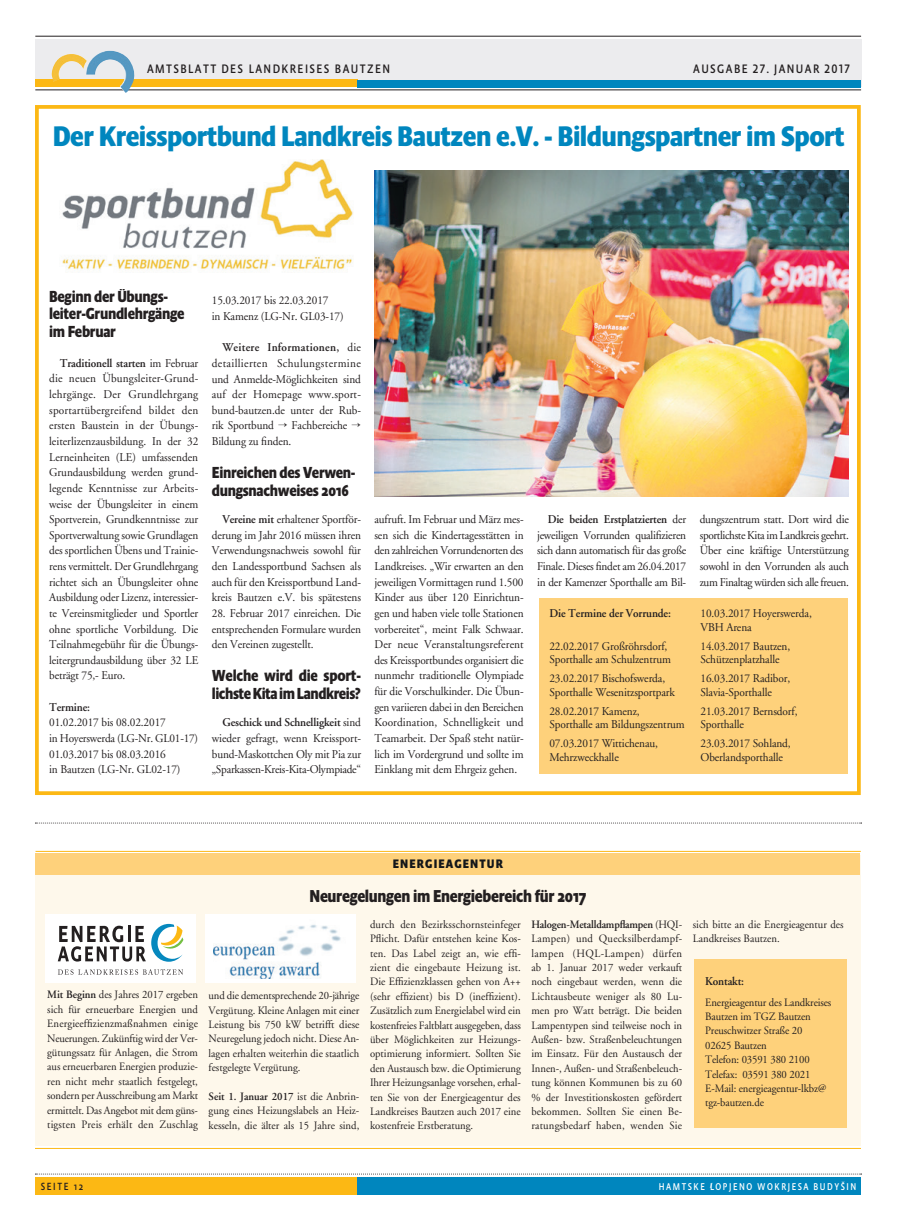
<style>
.page{position:relative;width:897px;height:1230px;background:#fff}
.page>*{position:absolute;margin:0;border:0;box-sizing:border-box;transform-origin:0 0}
.t1{font:700 28.75px "Absara Sans Head OT";letter-spacing:-.02em;color:#0086be}
.t2{font:700 17.5px "Absara Sans Head OT";letter-spacing:-.02em;color:#231f20;scale:.95 1}
.t3{font:700 16.25px/17.5px "Absara Sans Head OT";letter-spacing:-.02em;color:#231f20;scale:.95 1}
.t4{font:12.5px "Absara Sans Head OT";letter-spacing:.11em;color:#231f20}
.t5{font:700 12.5px "Absara Sans Head OT";letter-spacing:.085em;color:#14171a}
.t6{font:11.88px/15.6px "Adobe Garamond";letter-spacing:-.01em;color:#231f20;scale:.95 1}
.t7{font:600 11.88px "Adobe Garamond";letter-spacing:-.01em;color:#231f20;scale:.95 1}
.t8{font:11.25px/14.4px "Adobe Garamond";color:#231f20;text-align:justify;scale:.95 1}
.t9{font:10.62px "Absara Sans Head OT";letter-spacing:.16em;color:#231f20;scale:.95 1}
.t10{font:10px "Absara Sans Head OT";letter-spacing:.16em;color:#fff;scale:.95 1}
.s1{font-weight:600}
</style>
<div class="page">
<div style="left:35px;top:39px;width:826px;height:48px;background:#ececee"></div>
<div style="left:35px;top:80px;width:322px;height:7px;background:#fcb814"></div>
<div style="left:357px;top:80px;width:504px;height:7px;background:#0086be"></div>
<hr style="left:35px;top:90px;width:826px;height:1px;background:#231f20">
<hr style="left:35px;top:36px;width:826px;height:1px;background:#231f20">
<img style="left:51px;top:51px;width:85px;height:42px">
<div style="left:35px;top:1177px;width:322px;height:17px;background:#fcb814"></div>
<div style="left:357px;top:1177px;width:504px;height:18px;background:#0086be"></div>
<svg style="left:35px;top:1173px;width:826px;height:1px"></svg>
<div style="left:35px;top:105px;width:825px;height:690px;border:4px solid #fcb814"></div>
<img style="left:62px;top:159px;width:291px;height:112px">
<img style="left:374px;top:171px;width:474px;height:325px">
<div style="left:36px;top:855px;width:824px;height:290px;background:#fef8eb"></div>
<hr style="left:35px;top:1148px;width:825px;height:1px;background:#fcb814">
<div style="left:36px;top:853px;width:824px;height:21px;background:#fed17b"></div>
<hr style="left:36px;top:851px;width:824px;height:1px;background:#fcb814">
<div style="left:694px;top:959px;width:153px;height:169px;background:#fed17b"></div>
<div style="left:45px;top:914px;width:151px;height:69px;background:#fff"></div>
<svg style="left:58px;top:924px;width:125px;height:37px"></svg>
<svg style="left:58px;top:969px;width:125px;height:5px"></svg>
<div style="left:205px;top:914px;width:150px;height:69px;background:#fff"></div>
<img style="left:213px;top:924px;width:128px;height:54px">
<svg style="left:35px;top:822px;width:826px;height:1px"></svg>
<div style="left:538px;top:597px;width:309px;height:176px;background:#fed17b"></div>
<p class="t4" style="left:147px;top:61px;width:244px">AMTSBLATT DES LANDKREISES BAUTZEN</p>
<p class="t4" style="left:693px;top:61px;width:158px">AUSGABE 27. JANUAR 2017</p>
<h1 class="t1" style="left:53px;top:119px;width:793px">Der Kreissportbund Landkreis Bautzen e.V. - Bildungspartner im Sport</h1>
<h3 class="t3" style="left:49px;top:287px;width:144px">Beginn der Übungs&shy;leiter-Grundlehrgänge im Februar</h3>
<p class="t6" style="left:49px;top:355px;width:158px;text-align:justify;text-indent:11px"><span class="s1">Traditionell starten</span> im Februar die neuen Übungsleiter-Grund&shy;lehrgänge. Der Grundlehrgang sportartübergreifend bildet den ersten Baustein in der Übungs&shy;leiterlizenzausbildung. In der 32<br>Lerneinheiten (LE) umfassenden Grundausbildung werden grund&shy;legende Kenntnisse zur Arbeits&shy;weise der Übungsleiter in einem Sportverein, Grundkenntnisse zur Sportverwaltung sowie Grundlagen des sportlichen Übens und Trainie&shy;rens vermittelt. Der Grundlehrgang richtet sich an Übungsleiter ohne Ausbildung oder Lizenz, interessier&shy;te Vereinsmitglieder und Sportler ohne sportliche Vorbildung. Die Teilnahmegebühr für die Übungs&shy;leitergrundausbildung über 32 LE beträgt 75,- Euro.</p>
<p class="t7" style="left:49px;top:700px;width:45px">Termine:</p>
<p class="t6" style="left:49px;top:715px;width:158px">01.02.2017 bis 08.02.2017<br>in Hoyerswerda (LG-Nr. GL01-17)<br>01.03.2017 bis 08.03.2016<br>in Bautzen (LG-Nr. GL02-17)</p>
<p class="t6" style="left:212px;top:293px;width:140px">15.03.2017 bis 22.03.2017<br>in Kamenz (LG-Nr. GL03-17)</p>
<p class="t6" style="left:212px;top:340px;width:158px;text-align:justify;text-indent:11px"><span class="s1">Weitere Informationen,</span> die detaillierten Schulungstermine und Anmelde-Möglichkeiten sind auf der Homepage www.sport&shy;bund-bautzen.de unter der Rub&shy;rik Sportbund → Fachbereiche → Bildung zu finden.</p>
<h3 class="t3" style="left:212px;top:464px;width:153px">Einreichen des Verwen&shy;dungsnachweises 2016</h3>
<p class="t6" style="left:212px;top:512px;width:158px;text-align:justify;text-indent:11px"><span class="s1">Vereine mit</span> erhaltener Sportför&shy;derung im Jahr 2016 müssen ihren Verwendungsnachweis sowohl für den Landessportbund Sachsen als auch für den Kreissportbund Land&shy;kreis Bautzen e.V. bis spätestens</p>
<p class="t6" style="left:212px;top:605px;width:158px;text-align:justify">28. Februar 2017 einreichen. Die entsprechenden Formulare wurden den Vereinen zugestellt.</p>
<h3 class="t3" style="left:212px;top:667px;width:158px">Welche wird die sport&shy;lichste Kita im Landkreis?</h3>
<p class="t6" style="left:212px;top:715px;width:159px;text-align:justify;text-indent:11px"><span class="s1">Geschick und Schnelligkeit</span> sind wieder gefragt, wenn Kreissport&shy;bund-Maskottchen Oly mit Pia zur „Sparkassen-Kreis-Kita-Olympiade“</p>
<p class="t6" style="left:374px;top:512px;width:159px;text-align:justify">aufruft. Im Februar und März mes&shy;sen sich die Kindertagesstätten in den zahlreichen Vorrundenorten des Landkreises. „Wir erwarten an den jeweiligen Vormittagen rund 1.500<br>Kinder aus über 120 Einrichtun&shy;gen und haben viele tolle Stationen vorbereitet“, meint Falk Schwaar.<br>Der neue Veranstaltungsreferent des Kreissportbundes organisiert die nunmehr traditionelle Olympiade für die Vorschulkinder. Die Übun&shy;gen variieren dabei in den Bereichen Koordination, Schnelligkeit und Teamarbeit. Der Spaß steht natür&shy;lich im Vordergrund und sollte im Einklang mit dem Ehrgeiz gehen.</p>
<p class="t6" style="left:537px;top:512px;width:158px;text-align:justify;text-indent:11px"><span class="s1">Die beiden Erstplatzierten</span> der jeweiligen Vorrunden qualifizieren sich dann automatisch für das große Finale. Dieses findet am 26.04.2017 in der Kamenzer Sporthalle am Bil-</p>
<p class="t6" style="left:699px;top:512px;width:158px;text-align:justify">dungszentrum statt. Dort wird die sportlichste Kita im Landkreis geehrt.<br>Über eine kräftige Unterstützung sowohl in den Vorrunden als auch zum Finaltag würden sich alle freuen.</p>
<p class="t7" style="left:549px;top:607px;width:129px">Die Termine der Vorrunde:</p>
<p class="t6" style="left:549px;top:639px;width:129px;line-height:13.8px">22.02.2017 Großröhrsdorf,<br>Sporthalle am Schulzentrum</p>
<p class="t6" style="left:549px;top:671px;width:134px;line-height:13.8px">23.02.2017 Bischofswerda,<br>Sporthalle Wesenitzsportpark</p>
<p class="t6" style="left:549px;top:704px;width:144px;line-height:13.8px">28.02.2017 Kamenz,<br>Sporthalle am Bildungszentrum</p>
<p class="t6" style="left:549px;top:736px;width:116px;line-height:13.8px">07.03.2017 Wittichenau,<br>Mehrzweckhalle</p>
<p class="t6" style="left:700px;top:606px;width:119px;line-height:13.8px">10.03.2017 Hoyerswerda,<br>VBH Arena</p>
<p class="t6" style="left:700px;top:639px;width:96px;line-height:13.8px">14.03.2017 Bautzen,<br>Schützenplatzhalle</p>
<p class="t6" style="left:700px;top:671px;width:96px;line-height:13.8px">16.03.2017 Radibor,<br>Slavia-Sporthalle</p>
<p class="t6" style="left:700px;top:704px;width:104px;line-height:13.8px">21.03.2017 Bernsdorf,<br>Sporthalle</p>
<p class="t6" style="left:700px;top:736px;width:96px;line-height:13.8px">23.03.2017 Sohland,<br>Oberlandsporthalle</p>
<p class="t5" style="left:393px;top:856px;width:112px">ENERGIEAGENTUR</p>
<h2 class="t2" style="left:309px;top:885px;width:293px">Neuregelungen im Energiebereich für 2017</h2>
<p class="t8" style="left:47px;top:988px;width:160px"><span class="s1">Mit Beginn</span> des Jahres 2017 ergeben sich für erneuerbare Energien und Energieeffizienzmaßnahmen einige Neuerungen. Zukünftig wird der Ver&shy;gütungssatz für Anlagen, die Strom aus erneuerbaren Energien produzie&shy;ren nicht mehr staatlich festgelegt, sondern per Ausschreibung am Markt ermittelt. Das Angebot mit dem güns&shy;tigsten Preis erhält den Zuschlag</p>
<p class="t8" style="left:209px;top:988px;width:160px">und die dementsprechende 20-jährige Vergütung. Kleine Anlagen mit einer Leistung bis 750 kW betrifft diese Neuregelung jedoch nicht. Diese An&shy;lagen erhalten weiterhin die staatlich festgelegte Vergütung.</p>
<p class="t8" style="left:209px;top:1089px;width:160px"><span class="s1">Seit 1. Januar 2017</span> ist die Anbrin&shy;gung eines Heizungslabels an Heiz&shy;kesseln, die älter als 15 Jahre sind,</p>
<p class="t8" style="left:370px;top:917px;width:160px">durch den Bezirksschornsteinfeger Pflicht. Dafür entstehen keine Kos&shy;ten. Das Label zeigt an, wie effi&shy;zient die eingebaute Heizung ist.<br>Die Effizienzklassen gehen von A++ (sehr effizient) bis D (ineffizient).<br>Zusätzlich zum Energielabel wird ein kostenfreies Faltblatt ausgegeben, dass über Möglichkeiten zur Heizungs&shy;optimierung informiert. Sollten Sie den Austausch bzw. die Optimierung Ihrer Heizungsanlage vorsehen, erhal&shy;ten Sie von der Energieagentur des Landkreises Bautzen auch 2017 eine kostenfreie Erstberatung.</p>
<p class="t8" style="left:531px;top:917px;width:160px"><span class="s1">Halogen-Metalldampflampen</span> (HQI-Lampen) und Quecksilberdampf&shy;lampen (HQL-Lampen) dürfen ab 1. Januar 2017 weder verkauft noch eingebaut werden, wenn die Lichtausbeute weniger als 80 Lu&shy;men pro Watt beträgt. Die beiden Lampentypen sind teilweise noch in Außen- bzw. Straßenbeleuchtungen im Einsatz. Für den Austausch der Innen-, Außen- und Straßenbeleuch&shy;tung können Kommunen bis zu 60 % der Investitionskosten gefördert bekommen. Sollten Sie einen Be&shy;ratungsbedarf haben, wenden Sie</p>
<p class="t8" style="left:692px;top:917px;width:160px">sich bitte an die Energieagentur des<br>Landkreises Bautzen.</p>
<p class="t7" style="left:705px;top:974px;width:42px">Kontakt:</p>
<p class="t8" style="left:705px;top:995px;width:134px;text-align:left">Energieagentur des Landkreises<br>Bautzen im TGZ Bautzen<br>Preuschwitzer Straße 20<br>02625 Bautzen<br>Telefon: 03591 380 2100<br>Telefax: 03591 380 2021<br>E-Mail: energieagentur-lkbz@ tgz-bautzen.de</p>
<p class="t9" style="left:41px;top:1179px;width:46px">SEITE 12</p>
<p class="t10" style="left:659px;top:1180px;width:209px">HAMTSKE <sup>/</sup>LOPJENO WOKRJESA BUDYŠIN</p>
</div>
